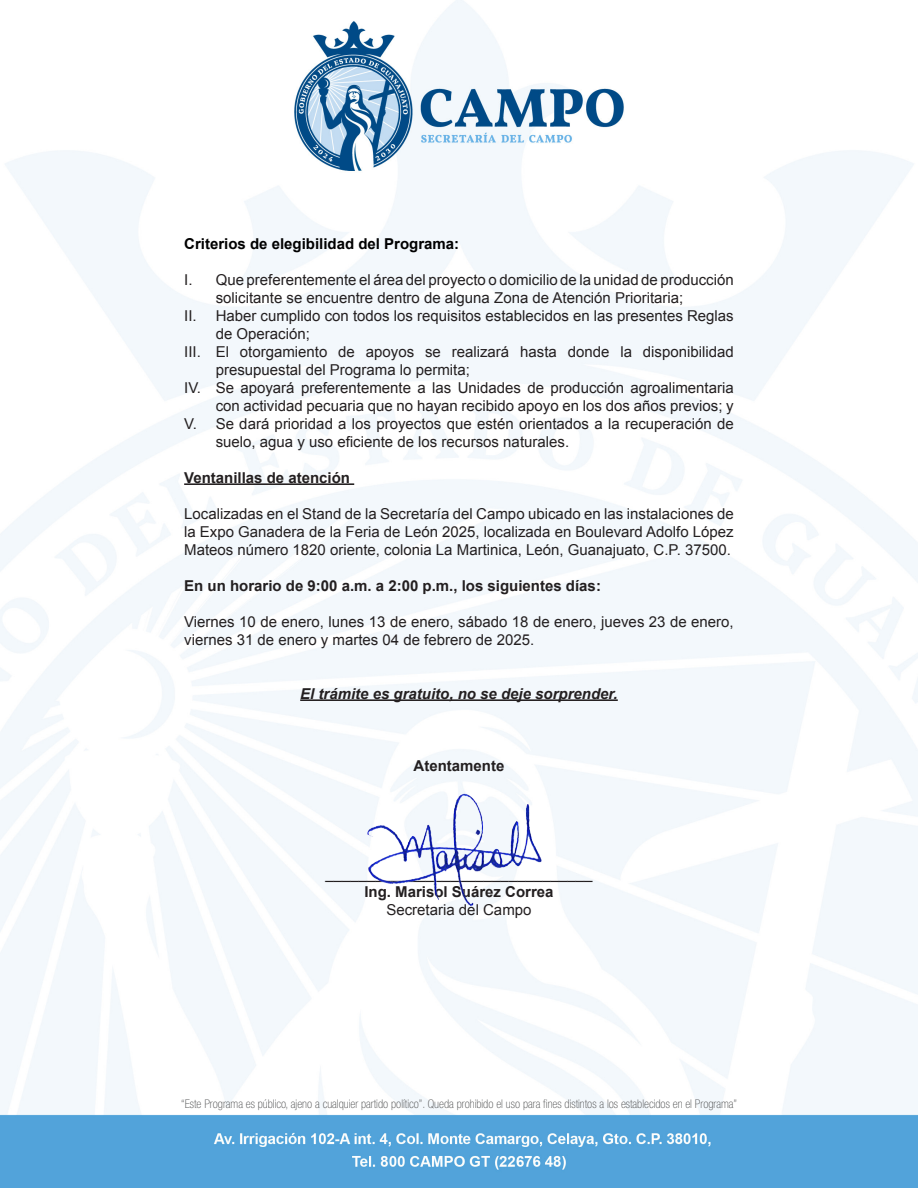
<style>
.page{position:relative;width:918px;height:1188px;background:#fff}
.page>*{position:absolute;margin:0;border:0;box-sizing:border-box;transform-origin:0 0}
.t1{font:15px/18px "Arial";color:#231f20}
.t2{font:700 15px "Arial";color:#231f20}
.t3{font:italic 700 15px "Arial";color:#231f20}
.t4{font:700 15px "Arial";color:#000}
.t5{font:100 condensed 12px "Helvetica Neue LT Std";color:#4b4c4d}
</style>
<div class="page">
<img style="left:0;top:0;width:918px;height:1188px">
<hr style="left:184px;top:483px;width:170px;height:2px;background:#231f20">
<hr style="left:300px;top:699px;width:318px;height:2px;background:#231f20">
<img style="left:364px;top:792px;width:182px;height:117px">
<p class="t4" style="left:184px;top:233px;width:277px">Criterios de elegibilidad del Programa:</p>
<p class="t1" style="left:216px;top:270px;width:520px;text-indent:-32px">I. Que preferentemente el área del proyecto o domicilio de la unidad de producción solicitante se encuentre dentro de alguna Zona de Atención Prioritaria;</p>
<p class="t1" style="left:216px;top:306px;width:520px;text-indent:-32px">II. Haber cumplido con todos los requisitos establecidos en las presentes Reglas de Operación;</p>
<p class="t1" style="left:216px;top:342px;width:520px;text-indent:-32px">III. El otorgamiento de apoyos se realizará hasta donde la disponibilidad presupuestal del Programa lo permita;</p>
<p class="t1" style="left:184px;top:378px;width:551px;text-align:right">IV. Se apoyará preferentemente a las Unidades de producción agroalimentaria con actividad pecuaria que no hayan recibido apoyo en los dos años previos; y</p>
<p class="t1" style="left:216px;top:414px;width:520px;text-indent:-32px">V. Se dará prioridad a los proyectos que estén orientados a la recuperación de suelo, agua y uso eficiente de los recursos naturales.</p>
<p class="t2" style="left:184px;top:467px;width:167px">Ventanillas de atención</p>
<p class="t1" style="left:184px;top:504px;width:551px;text-align:justify">Localizadas en el Stand de la Secretaría del Campo ubicado en las instalaciones de la Expo Ganadera de la Feria de León 2025, localizada en Boulevard Adolfo López Mateos número 1820 oriente, colonia La Martinica, León, Guanajuato, C.P. 37500.</p>
<p class="t2" style="left:184px;top:575px;width:418px">En un horario de 9:00 a.m. a 2:00 p.m., los siguientes días:</p>
<p class="t1" style="left:184px;top:612px;width:551px">Viernes 10 de enero, lunes 13 de enero, sábado 18 de enero, jueves 23 de enero, viernes 31 de enero y martes 04 de febrero de 2025.</p>
<p class="t3" style="left:300px;top:684px;width:319px">El trámite es gratuito, no se deje sorprender.</p>
<p class="t2" style="left:414px;top:755px;width:92px">Atentamente</p>
<p class="t1" style="left:326px;top:864px;width:268px">________________________________</p>
<p class="t2" style="left:364px;top:881px;width:191px">Ing. Marisol Suárez Correa</p>
<p class="t1" style="left:386px;top:900px;width:147px">Secretaria del Campo</p>
<p class="t5" style="left:181px;top:1097px;width:557px">“Este Programa es público, ajeno a cualquier partido político”. Queda prohibido el uso para fines distintos a los establecidos en el Programa”</p>
</div>
